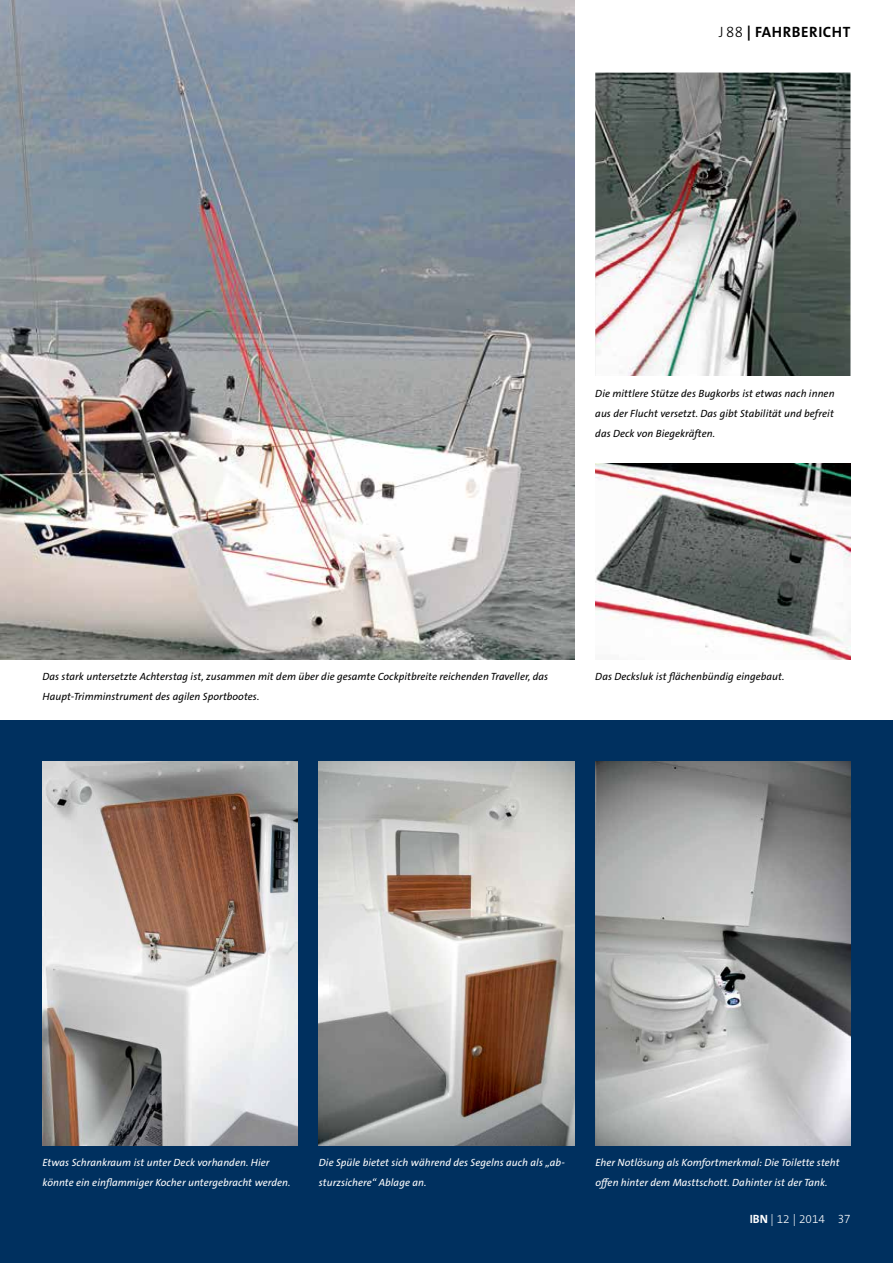
<style>
.page{position:relative;width:893px;height:1263px;background:#fff}
.page>*{position:absolute;margin:0;border:0;box-sizing:border-box;transform-origin:0 0}
.t1{font:700 15px "The Sans B W7";letter-spacing:.035em;color:#000}
.t2{font:300 12px "The Sans B W3";color:#fff}
.t3{font:italic 10.5px/20.2px "The Sans B W5 Plain";letter-spacing:.005em;color:#000;text-align:justify}
.t4{font:italic 10.5px/20.2px "The Sans B W5 Plain";letter-spacing:.005em;color:#fff}
.s1{font-family:"The Sans B W3";font-weight:300}
.s2{font-family:"The Sans B W7";font-weight:700}
</style>
<div class="page">
<div style="left:0;top:721px;width:893px;height:542px;background:#00305f"></div>
<img style="left:595px;top:463px;width:255px;height:197px">
<img style="left:595px;top:73px;width:255px;height:303px">
<img style="left:0;top:0;width:574px;height:660px">
<img style="left:595px;top:761px;width:255px;height:385px">
<img style="left:43px;top:761px;width:255px;height:385px">
<img style="left:319px;top:761px;width:255px;height:385px">
<h1 class="t1" style="left:719px;top:22px;width:133px"><span class="s1">J 88</span> | FAHRBERICHT</h1>
<p class="t3" style="left:595px;top:383px;width:241px">Die mittlere Stütze des Bugkorbs ist etwas nach innen aus der Flucht versetzt. Das gibt Stabilität und befreit das Deck von Biegekräften.</p>
<p class="t3" style="left:43px;top:667px;width:507px">Das stark untersetzte Achterstag ist, zusammen mit dem über die gesamte Cockpitbreite reichenden Traveller, das<br>Haupt-Trimminstrument des agilen Sportbootes.</p>
<p class="t3" style="left:595px;top:667px;width:191px">Das Decksluk ist flächenbündig eingebaut.</p>
<p class="t4" style="left:43px;top:1153px;width:249px">Etwas Schrankraum ist unter Deck vorhanden. Hier könnte ein einflammiger Kocher untergebracht werden.</p>
<p class="t4" style="left:319px;top:1153px;width:247px">Die Spüle bietet sich während des Segelns auch als „ab&shy;sturzsichere“ Ablage an.</p>
<p class="t4" style="left:595px;top:1153px;width:246px">Eher Notlösung als Komfortmerkmal: Die Toilette steht offen hinter dem Masttschott. Dahinter ist der Tank.</p>
<p class="t2" style="left:750px;top:1211px;width:102px"><span class="s2">IBN</span> | 12 | 2014 37</p>
</div>
